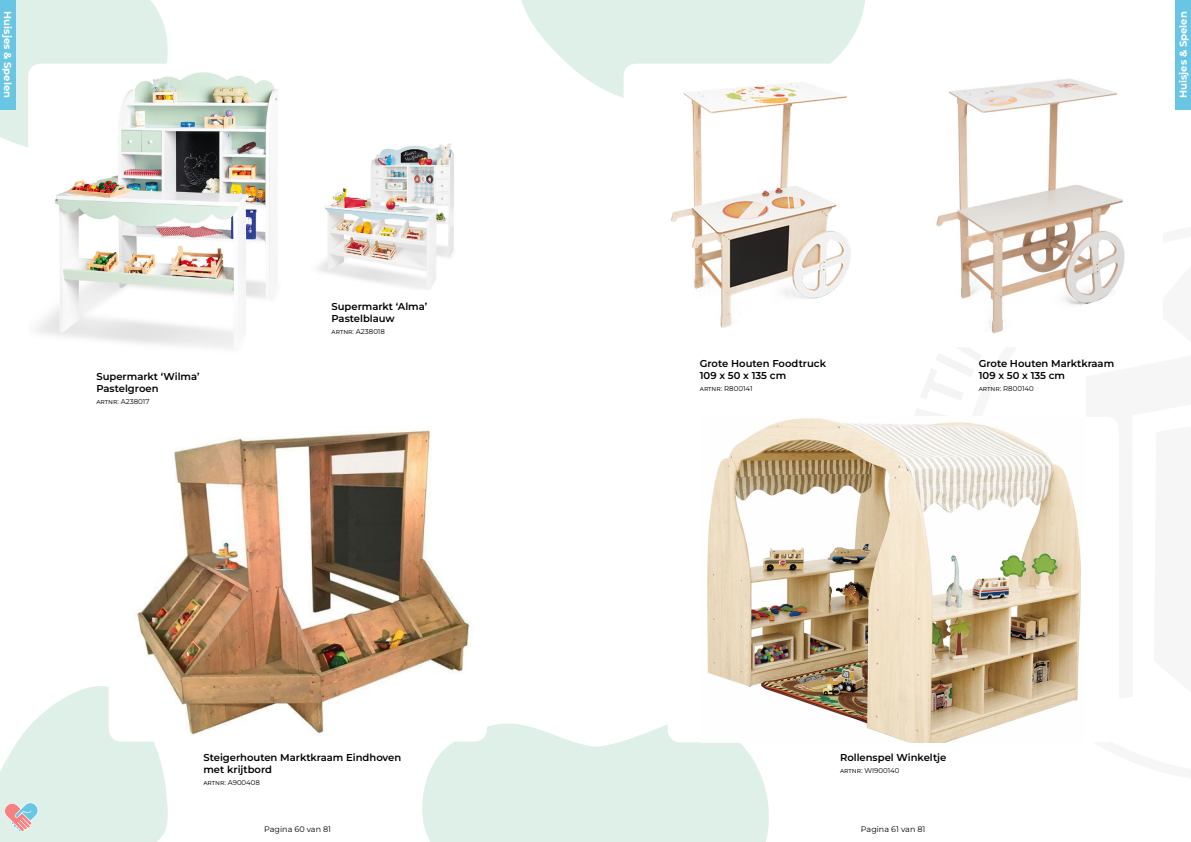
<style>
.page{position:relative;width:1191px;height:842px;background:#fff}
.page>*{position:absolute;margin:0;border:0;box-sizing:border-box;transform-origin:0 0}
.t1{font:600 10px "Montserrat";color:#000}
.t2{font:700 10px "Montserrat";color:#fff}
.t3{font:8px "Montserrat";color:#000}
.t4{font:7px "Montserrat";color:#000}
</style>
<div class="page">
<svg style="left:422px;top:723px;width:347px;height:119px;background:#e1f1eb"></svg>
<div style="left:0;top:0;width:168px;height:147px;background:#dff0e9"></div>
<svg style="left:521px;top:0;width:344px;height:98px"></svg>
<svg style="left:0;top:686px;width:168px;height:156px"></svg>
<div style="left:0;top:0;width:16px;height:109px;background:#68c5e3"></div>
<div style="left:1175px;top:0;width:16px;height:109px;background:#68c5e3"></div>
<img style="left:28px;top:64px;width:250px;height:284px">
<img style="left:317px;top:143px;width:137px;height:147px">
<img style="left:113px;top:429px;width:374px;height:312px">
<img style="left:936px;top:78px;width:189px;height:256px">
<img style="left:624px;top:64px;width:241px;height:264px">
<div style="left:668px;top:417px;width:450px;height:325px;background:#fff;border-radius:12px"></div>
<img style="left:707px;top:418px;width:374px;height:324px">
<p class="t2" style="left:14px;top:11px;width:88px;rotate:90deg">Huisjes &amp; Spelen</p>
<p class="t2" style="left:1176px;top:98px;width:88px;rotate:-90deg">Huisjes &amp; Spelen</p>
<p class="t1" style="left:96px;top:370px;width:105px">Supermarkt ‘Wilma’</p>
<p class="t1" style="left:96px;top:382px;width:64px">Pastelgroen</p>
<p class="t4" style="left:96px;top:397px;width:55px">artnr: A238017</p>
<p class="t1" style="left:331px;top:300px;width:97px">Supermarkt ‘Alma’</p>
<p class="t1" style="left:331px;top:312px;width:65px">Pastelblauw</p>
<p class="t4" style="left:331px;top:327px;width:55px">artnr: A238018</p>
<p class="t1" style="left:700px;top:357px;width:128px">Grote Houten Foodtruck</p>
<p class="t1" style="left:700px;top:369px;width:88px">109 x 50 x 135 cm</p>
<p class="t4" style="left:700px;top:384px;width:54px">artnr: R800141</p>
<p class="t1" style="left:978px;top:357px;width:137px">Grote Houten Marktkraam</p>
<p class="t1" style="left:978px;top:369px;width:88px">109 x 50 x 135 cm</p>
<p class="t4" style="left:978px;top:384px;width:56px">artnr: R800140</p>
<p class="t1" style="left:203px;top:750px;width:199px">Steigerhouten Marktkraam Eindhoven</p>
<p class="t1" style="left:203px;top:762px;width:70px">met krijtbord</p>
<p class="t4" style="left:203px;top:777px;width:58px">artnr: A900408</p>
<p class="t1" style="left:840px;top:750px;width:108px">Rollenspel Winkeltje</p>
<p class="t4" style="left:840px;top:765px;width:61px">artnr: WI900140</p>
<p class="t3" style="left:264px;top:823px;width:68px">Pagina 60 van 81</p>
<p class="t3" style="left:861px;top:823px;width:66px">Pagina 61 van 81</p>
</div>
